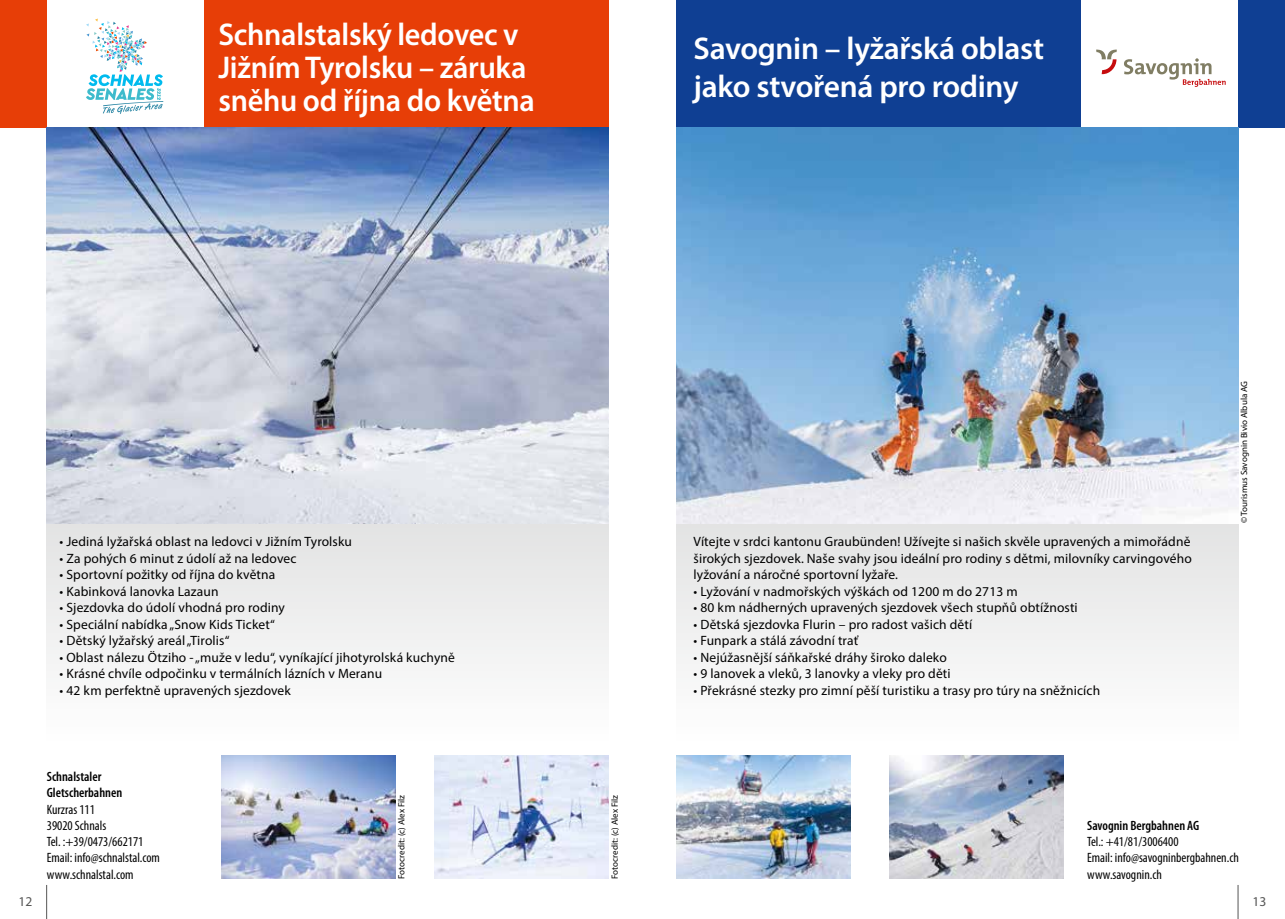
<style>
.page{position:relative;width:1285px;height:919px;background:#fff}
.page>*{position:absolute;margin:0;border:0;box-sizing:border-box;transform-origin:0 0}
.t1{font:600 31.5px/33px "Myriad Pro";letter-spacing:-.01em;color:#fff;scale:.96 1}
.t2{font:600 31.5px/37.8px "Myriad Pro";letter-spacing:-.01em;color:#fff}
.t3{font:13.5px/16.5px "Myriad Pro";letter-spacing:.01em;color:#000;text-align:justify}
.t4{font:condensed 13.5px/16.2px "Myriad Pro";color:#000}
.t5{font:600 condensed 13.5px/16.2px "Myriad Pro";color:#000}
.t6{font:13.5px "Myriad Pro";color:#565655}
.t7{font:9px "Myriad Pro";color:#000}
</style>
<div class="page">
<div style="left:676px;top:0;width:404px;height:128px;background:#0f3f93"></div>
<div style="left:204px;top:0;width:404px;height:128px;background:#e73e07"></div>
<div style="left:0;top:0;width:47px;height:128px;background:#e73e07"></div>
<div style="left:1237px;top:0;width:47px;height:128px;background:#0f3f93"></div>
<img style="left:676px;top:755px;width:174px;height:123px">
<img style="left:889px;top:755px;width:174px;height:123px">
<img style="left:221px;top:755px;width:174px;height:123px">
<img style="left:434px;top:755px;width:174px;height:123px">
<div style="left:47px;top:523px;width:561px;height:221px;background:linear-gradient(to right,#f1f1f1,#f1f1f1)"></div>
<div style="left:676px;top:523px;width:561px;height:221px;background:linear-gradient(to right,#f1f1f1,#f1f1f1)"></div>
<hr style="left:46px;top:884px;width:1px;height:34px;background:#565655">
<hr style="left:1237px;top:884px;width:1px;height:34px;background:#565655">
<svg style="left:86px;top:19px;width:77px;height:95px"></svg>
<img style="left:47px;top:128px;width:561px;height:395px">
<svg style="left:1096px;top:49px;width:20px;height:25px"></svg>
<svg style="left:1124px;top:58px;width:101px;height:29px"></svg>
<img style="left:676px;top:128px;width:561px;height:395px">
<h1 class="t1" style="left:218px;top:17px;width:331px">Schnalstalský ledovec v<br>Jižním Tyrolsku – záruka sněhu od října do května</h1>
<h1 class="t2" style="left:693px;top:29px;width:352px">Savognin – lyžařská oblast jako stvořená pro rodiny</h1>
<p class="t3" style="left:60px;top:533px;width:294px">• Jediná lyžařská oblast na ledovci v Jižním Tyrolsku</p>
<p class="t3" style="left:60px;top:549px;width:238px">• Za pohých 6 minut z údolí až na ledovec</p>
<p class="t3" style="left:60px;top:566px;width:217px">• Sportovní požitky od října do května</p>
<p class="t3" style="left:60px;top:582px;width:160px">• Kabinková lanovka Lazaun</p>
<p class="t3" style="left:60px;top:599px;width:227px">• Sjezdovka do údolí vhodná pro rodiny</p>
<p class="t3" style="left:60px;top:615px;width:217px">• Speciální nabídka „Snow Kids Ticket“</p>
<p class="t3" style="left:60px;top:632px;width:171px">• Dětský lyžařský areál „Tirolis“</p>
<p class="t3" style="left:60px;top:648px;width:397px">• Oblast nálezu Ötziho - „muže v ledu“, vyníkající jihotyrolská kuchyně</p>
<p class="t3" style="left:60px;top:665px;width:324px">• Krásné chvíle odpočinku v termálních lázních v Meranu</p>
<p class="t3" style="left:60px;top:681px;width:233px">• 42 km perfektně upravených sjezdovek</p>
<p class="t5" style="left:47px;top:768px;width:77px">Schnalstaler<br>Gletscherbahnen</p>
<p class="t4" style="left:47px;top:800px;width:115px">Kurzras 111<br>39020 Schnals<br>Tel. :+39/0473/662171<br>Email: info@schnalstal.com www.schnalstal.com</p>
<p class="t7" style="left:396px;top:878px;width:85px;rotate:-90deg">Fotocredit: (c) Alex Filz</p>
<p class="t7" style="left:609px;top:878px;width:85px;rotate:-90deg">Fotocredit: (c) Alex Filz</p>
<p class="t3" style="left:693px;top:533px;width:499px">Vítejte v srdci kantonu Graubünden! Užívejte si našich skvěle upravených a mimořádně širokých sjezdovek. Naše svahy jsou ideální pro rodiny s dětmi, milovníky carvingového lyžování a náročné sportovní lyžaře.</p>
<p class="t3" style="left:693px;top:582px;width:325px">• Lyžování v nadmořských výškách od 1200 m do 2713 m</p>
<p class="t3" style="left:693px;top:599px;width:385px">• 80 km nádherných upravených sjezdovek všech stupňů obtížnosti</p>
<p class="t3" style="left:693px;top:615px;width:280px">• Dětská sjezdovka Flurin – pro radost vašich dětí</p>
<p class="t3" style="left:693px;top:632px;width:166px">• Funpark a stálá závodní trať</p>
<p class="t3" style="left:693px;top:648px;width:255px">• Nejúžasnější sáňkařské dráhy široko daleko</p>
<p class="t3" style="left:693px;top:665px;width:258px">• 9 lanovek a vleků, 3 lanovky a vleky pro děti</p>
<p class="t3" style="left:693px;top:681px;width:408px">• Překrásné stezky pro zimní pěší turistiku a trasy pro túry na sněžnicích</p>
<p class="t7" style="left:1238px;top:523px;width:144px;rotate:-90deg">© Tourismus Savognin Bivio Albula AG</p>
<p class="t5" style="left:1086px;top:817px;width:114px">Savognin Bergbahnen AG</p>
<p class="t4" style="left:1086px;top:833px;width:153px">Tel.: +41/81/3006400<br>Email: info@savogninbergbahnen.ch www.savognin.ch</p>
<p class="t6" style="left:19px;top:892px;width:15px">12</p>
<p class="t6" style="left:1252px;top:892px;width:15px">13</p>
</div>
